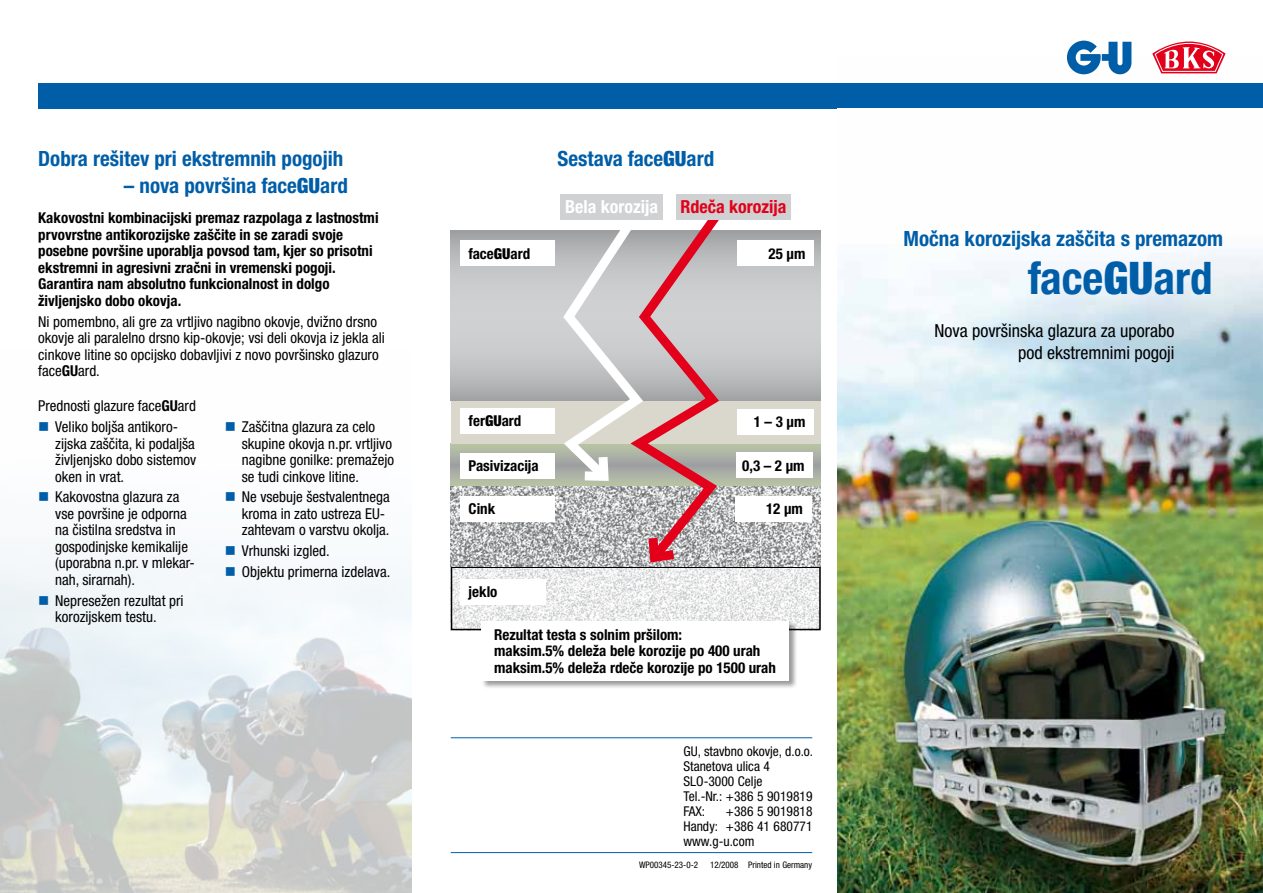
<style>
.page{position:relative;width:1263px;height:893px;background:#fff}
.page>*{position:absolute;margin:0;border:0;box-sizing:border-box;transform-origin:0 0}
.t1{font:700 condensed 45px "Helvetica Neue LT Pro";color:#005ea8}
.t2{font:700 condensed 21px "Helvetica Neue LT Pro";color:#005ea8}
.t3{font:condensed 18px/22.5px "Helvetica Neue LT Pro";color:#000;text-align:right}
.t4{font:700 condensed 18px "Helvetica Neue LT Pro";color:#e2001a}
.t5{font:condensed 15px/16.5px "Helvetica Neue LT Pro";color:#000}
.t6{font:700 condensed 15px/16.5px "Helvetica Neue LT Pro";color:#000}
.t7{font:condensed 13.5px/15px "Helvetica Neue LT Pro";color:#000}
.t8{font:condensed 9px "Helvetica Neue LT Pro";color:#000}
.s1{font-weight:900}
.s2{font-weight:700}
.s3{color:#005ea8}
.s4{color:#fff}
</style>
<div class="page">
<img style="left:0;top:559px;width:412px;height:334px">
<svg style="left:451px;top:231px;width:370px;height:170px;background:#c2c3c5"></svg>
<div style="left:38px;top:83px;width:1225px;height:25px;background:#005ea8"></div>
<img style="left:451px;top:486px;width:370px;height:141px">
<div style="left:451px;top:566px;width:370px;height:64px;border:2px solid #000"></div>
<svg style="left:451px;top:443px;width:370px;height:43px;background:#b7bfaa"></svg>
<div style="left:451px;top:401px;width:370px;height:42px;background:#dad8cd"></div>
<svg style="left:557px;top:220px;width:174px;height:350px"></svg>
<img style="left:838px;top:250px;width:425px;height:643px">
<hr style="left:451px;top:737px;width:361px;height:1px;background:#005ea8">
<hr style="left:451px;top:852px;width:361px;height:1px;background:#005ea8">
<div style="left:460px;top:579px;width:85px;height:26px;background:#fff"></div>
<div style="left:737px;top:409px;width:77px;height:26px;background:#fff"></div>
<div style="left:736px;top:453px;width:77px;height:25px;background:#fff"></div>
<div style="left:735px;top:496px;width:76px;height:26px;background:#fff"></div>
<div style="left:460px;top:496px;width:94px;height:26px;background:#fff"></div>
<div style="left:481px;top:620px;width:317px;height:69px;background:#000;opacity:.4"></div>
<div style="left:481px;top:621px;width:308px;height:60px;background:#fff"></div>
<div style="left:460px;top:240px;width:94px;height:26px;background:#fff"></div>
<div style="left:737px;top:240px;width:77px;height:26px;background:#fff"></div>
<div style="left:460px;top:408px;width:94px;height:26px;background:#fff"></div>
<div style="left:460px;top:453px;width:94px;height:25px;background:#fff"></div>
<div style="left:560px;top:194px;width:103px;height:26px;background:#d0d1d2"></div>
<div style="left:676px;top:194px;width:115px;height:26px;background:#d0d1d2"></div>
<svg style="left:1067px;top:41px;width:64px;height:33px"></svg>
<svg style="left:1152px;top:42px;width:73px;height:31px"></svg>
<h2 class="t2" style="left:38px;top:145px;width:306px">Dobra rešitev pri ekstremnih pogojih</h2>
<h2 class="t2" style="left:124px;top:172px;width:225px">– nova površina face<span class="s1">GU</span>ard</h2>
<p class="t6" style="left:38px;top:209px;width:342px">Kakovostni kombinacijski premaz razpolaga z lastnostmi prvovrstne antikorozijske zaščite in se zaradi svoje posebne površine uporablja povsod tam, kjer so prisotni ekstremni in agresivni zračni in vremenski pogoji.<br>Garantira nam absolutno funkcionalnost in dolgo življenjsko dobo okovja.</p>
<p class="t5" style="left:38px;top:313px;width:348px">Ni pomembno, ali gre za vrtljivo nagibno okovje, dvižno drsno okovje ali paralelno drsno kip-okovje; vsi deli okovja iz jekla ali cinkove litine so opcijsko dobavljivi z novo površinsko glazuro face<span class="s2">GU</span>ard.</p>
<p class="t5" style="left:38px;top:398px;width:159px">Prednosti glazure face<span class="s2">GU</span>ard</p>
<p class="t5" style="left:55px;top:418px;width:142px;text-indent:-17px"><span class="s3">■</span> Veliko boljša antikoro&shy;zijska zaščita, ki podaljša življenjsko dobo sistemov oken in vrat.</p>
<p class="t5" style="left:55px;top:489px;width:141px;text-indent:-17px"><span class="s3">■</span> Kakovostna glazura za vse površine je odporna na čistilna sredstva in gospodinjske kemikalije (uporabna n.pr. v mlekar&shy;nah, sirarnah).</p>
<p class="t5" style="left:55px;top:592px;width:130px;text-indent:-17px"><span class="s3">■</span> Nepresežen rezultat pri korozijskem testu.</p>
<p class="t5" style="left:242px;top:418px;width:154px;text-indent:-17px"><span class="s3">■</span> Zaščitna glazura za celo skupine okovja n.pr. vrtljivo nagibne gonilke: premažejo se tudi cinkove litine.</p>
<p class="t5" style="left:242px;top:489px;width:149px;text-indent:-17px"><span class="s3">■</span> Ne vsebuje šestvalentnega kroma in zato ustreza EU&shy;zahtevam o varstvu okolja.</p>
<p class="t5" style="left:225px;top:542px;width:106px"><span class="s3">■</span> Vrhunski izgled.</p>
<p class="t5" style="left:225px;top:563px;width:167px"><span class="s3">■</span> Objektu primerna izdelava.</p>
<h2 class="t2" style="left:557px;top:145px;width:158px">Sestava face<span class="s1">GU</span>ard</h2>
<p class="t4" style="left:565px;top:196px;width:223px"><span class="s4">Bela korozija</span> Rdeča korozija</p>
<p class="t6" style="left:469px;top:245px;width:63px">face<span class="s1">GU</span>ard</p>
<p class="t6" style="left:768px;top:245px;width:38px">25 µm</p>
<p class="t6" style="left:469px;top:412px;width:54px">fer<span class="s1">GU</span>ard</p>
<p class="t6" style="left:469px;top:457px;width:72px">Pasivizacija</p>
<p class="t6" style="left:754px;top:414px;width:53px">1 – 3 µm</p>
<p class="t6" style="left:742px;top:457px;width:64px">0,3 – 2 µm</p>
<p class="t6" style="left:469px;top:501px;width:28px">Cink</p>
<p class="t6" style="left:766px;top:501px;width:38px">12 µm</p>
<p class="t6" style="left:469px;top:584px;width:30px">jeklo</p>
<p class="t6" style="left:494px;top:626px;width:283px">Rezultat testa s solnim pršilom:<br>maksim.5% deleža bele korozije po 400 urah maksim.5% deleža rdeče korozije po 1500 urah</p>
<p class="t7" style="left:683px;top:743px;width:131px">GU, stavbno okovje, d.o.o.<br>Stanetova ulica 4<br>SLO-3000 Celje<br>Tel.-Nr.: +386 5 9019819<br>FAX:</p>
<p class="t7" style="left:683px;top:803px;width:131px;text-align:justify;text-indent:43px">+386 5 9019818<br>Handy: +386 41 680771 www.g-u.com</p>
<p class="t8" style="left:639px;top:859px;width:61px">WP00345-23-0-2</p>
<p class="t8" style="left:710px;top:859px;width:104px">12/2008 Printed in Germany</p>
<h2 class="t2" style="left:903px;top:226px;width:321px">Močna korozijska zaščita s premazom</h2>
<h1 class="t1" style="left:1028px;top:251px;width:186px">face<span class="s1">GU</span>ard</h1>
<p class="t3" style="left:934px;top:319px;width:242px">Nova površinska glazura za uporabo pod ekstremnimi pogoji</p>
</div>
